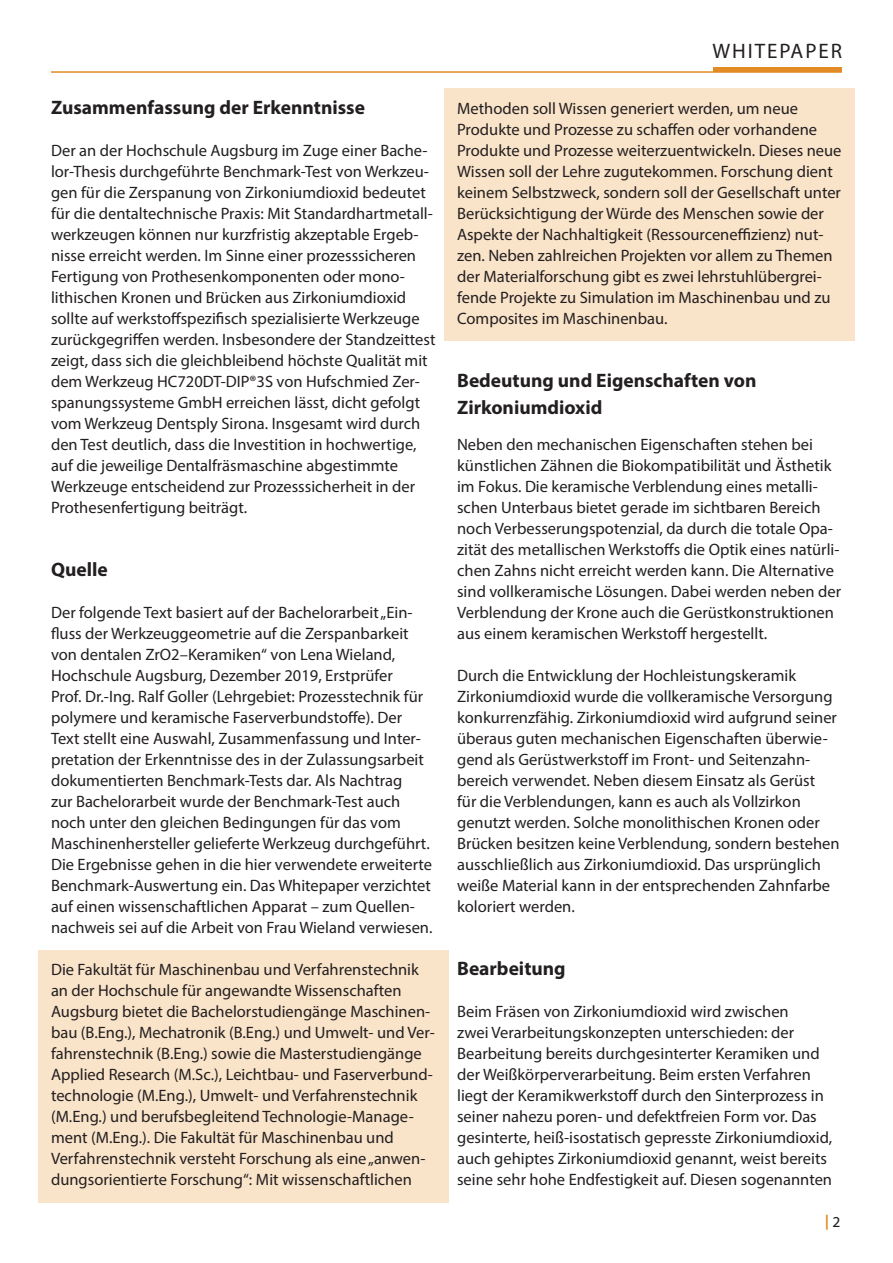
<style>
.page{position:relative;width:893px;height:1263px;background:#fff}
.page>*{position:absolute;margin:0;border:0;box-sizing:border-box;transform-origin:0 0}
.t1{font:21px "Myriad Pro";letter-spacing:.09em;color:#231f20}
.t2{font:700 19.5px/27px "Myriad Pro";color:#231f20}
.t3{font:16.5px/21px "Myriad Pro";color:#231f20}
.t4{font:700 15px "Myriad Web Pro";color:#e28b25}
.s1{font-weight:400;color:#231f20}
</style>
<div class="page">
<hr style="left:713px;top:68px;width:129px;height:4px;background:#e28b25">
<hr style="left:51px;top:71px;width:791px;height:2px;background:#e28b25">
<div style="left:38px;top:950px;width:411px;height:252px;background:#f9e3c9"></div>
<div style="left:444px;top:89px;width:411px;height:252px;background:#f9e3c9"></div>
<p class="t2" style="left:51px;top:93px;width:315px">Zusammenfassung der Erkenntnisse</p>
<p class="t3" style="left:51px;top:140px;width:386px">Der an der Hochschule Augsburg im Zuge einer Bache&shy;lor-Thesis durchgeführte Benchmark-Test von Werkzeu&shy;gen für die Zerspanung von Zirkoniumdioxid bedeutet für die dentaltechnische Praxis: Mit Standardhartmetall&shy;werkzeugen können nur kurzfristig akzeptable Ergeb&shy;nisse erreicht werden. Im Sinne einer prozesssicheren Fertigung von Prothesenkomponenten oder mono&shy;lithischen Kronen und Brücken aus Zirkoniumdioxid sollte auf werkstoffspezifisch spezialisierte Werkzeuge zurückgegriffen werden. Insbesondere der Standzeittest zeigt, dass sich die gleichbleibend höchste Qualität mit dem Werkzeug HC720DT-DIP®3S von Hufschmied Zer&shy;spanungssysteme GmbH erreichen lässt, dicht gefolgt vom Werkzeug Dentsply Sirona. Insgesamt wird durch den Test deutlich, dass die Investition in hochwertige, auf die jeweilige Dentalfräsmaschine abgestimmte Werkzeuge entscheidend zur Prozesssicherheit in der Prothesenfertigung beiträgt.</p>
<p class="t2" style="left:51px;top:555px;width:58px">Quelle</p>
<p class="t3" style="left:51px;top:602px;width:383px">Der folgende Text basiert auf der Bachelorarbeit „Ein&shy;fluss der Werkzeuggeometrie auf die Zerspanbarkeit von dentalen ZrO2–Keramiken“ von Lena Wieland, Hochschule Augsburg, Dezember 2019, Erstprüfer<br>Prof. Dr.-Ing. Ralf Goller (Lehrgebiet: Prozesstechnik für polymere und keramische Faserverbundstoffe). Der Text stellt eine Auswahl, Zusammenfassung und Inter&shy;pretation der Erkenntnisse des in der Zulassungsarbeit dokumentierten Benchmark-Tests dar. Als Nachtrag<br>zur Bachelorarbeit wurde der Benchmark-Test auch noch unter den gleichen Bedingungen für das vom Maschinenhersteller gelieferte Werkzeug durchgeführt.<br>Die Ergebnisse gehen in die hier verwendete erweiterte Benchmark-Auswertung ein. Das Whitepaper verzichtet auf einen wissenschaftlichen Apparat – zum Quellen&shy;nachweis sei auf die Arbeit von Frau Wieland verwiesen.</p>
<p class="t3" style="left:51px;top:959px;width:385px">Die Fakultät für Maschinenbau und Verfahrenstechnik an der Hochschule für angewandte Wissenschaften Augsburg bietet die Bachelorstudiengänge Maschinen&shy;bau (B.Eng.), Mechatronik (B.Eng.) und Umwelt- und Ver&shy;fahrenstechnik (B.Eng.) sowie die Masterstudiengänge Applied Research (M.Sc.), Leichtbau- und Faserverbund&shy;technologie (M.Eng.), Umwelt- und Verfahrenstechnik (M.Eng.) und berufsbegleitend Technologie-Manage&shy;ment (M.Eng.). Die Fakultät für Maschinenbau und Verfahrenstechnik versteht Forschung als eine „anwen&shy;dungsorientierte Forschung“: Mit wissenschaftlichen</p>
<p class="t1" style="left:713px;top:38px;width:131px">WHITEPAPER</p>
<p class="t3" style="left:457px;top:98px;width:386px">Methoden soll Wissen generiert werden, um neue Produkte und Prozesse zu schaffen oder vorhandene Produkte und Prozesse weiterzuentwickeln. Dieses neue Wissen soll der Lehre zugutekommen. Forschung dient keinem Selbstzweck, sondern soll der Gesellschaft unter Berücksichtigung der Würde des Menschen sowie der Aspekte der Nachhaltigkeit (Ressourceneffizienz) nut&shy;zen. Neben zahlreichen Projekten vor allem zu Themen der Materialforschung gibt es zwei lehrstuhlübergrei&shy;fende Projekte zu Simulation im Maschinenbau und zu Composites im Maschinenbau.</p>
<p class="t2" style="left:457px;top:366px;width:301px">Bedeutung und Eigenschaften von<br>Zirkoniumdioxid</p>
<p class="t3" style="left:457px;top:434px;width:386px">Neben den mechanischen Eigenschaften stehen bei künstlichen Zähnen die Biokompatibilität und Ästhetik im Fokus. Die keramische Verblendung eines metalli&shy;schen Unterbaus bietet gerade im sichtbaren Bereich noch Verbesserungspotenzial, da durch die totale Opa&shy;zität des metallischen Werkstoffs die Optik eines natürli&shy;chen Zahns nicht erreicht werden kann. Die Alternative sind vollkeramische Lösungen. Dabei werden neben der Verblendung der Krone auch die Gerüstkonstruktionen aus einem keramischen Werkstoff hergestellt.</p>
<p class="t3" style="left:457px;top:665px;width:384px">Durch die Entwicklung der Hochleistungskeramik Zirkoniumdioxid wurde die vollkeramische Versorgung konkurrenzfähig. Zirkoniumdioxid wird aufgrund seiner überaus guten mechanischen Eigenschaften überwie&shy;gend als Gerüstwerkstoff im Front- und Seitenzahn&shy;bereich verwendet. Neben diesem Einsatz als Gerüst<br>für die Verblendungen, kann es auch als Vollzirkon genutzt werden. Solche monolithischen Kronen oder Brücken besitzen keine Verblendung, sondern bestehen ausschließlich aus Zirkoniumdioxid. Das ursprünglich weiße Material kann in der entsprechenden Zahnfarbe koloriert werden.</p>
<p class="t2" style="left:457px;top:954px;width:110px">Bearbeitung</p>
<p class="t3" style="left:457px;top:1001px;width:377px">Beim Fräsen von Zirkoniumdioxid wird zwischen<br>zwei Verarbeitungskonzepten unterschieden: der Bearbeitung bereits durchgesinterter Keramiken und der Weißkörperverarbeitung. Beim ersten Verfahren liegt der Keramikwerkstoff durch den Sinterprozess in seiner nahezu poren- und defektfreien Form vor. Das gesinterte, heiß-isostatisch gepresste Zirkoniumdioxid, auch gehiptes Zirkoniumdioxid genannt, weist bereits seine sehr hohe Endfestigkeit auf. Diesen sogenannten</p>
<p class="t4" style="left:825px;top:1212px;width:17px">| <span class="s1">2</span></p>
</div>
